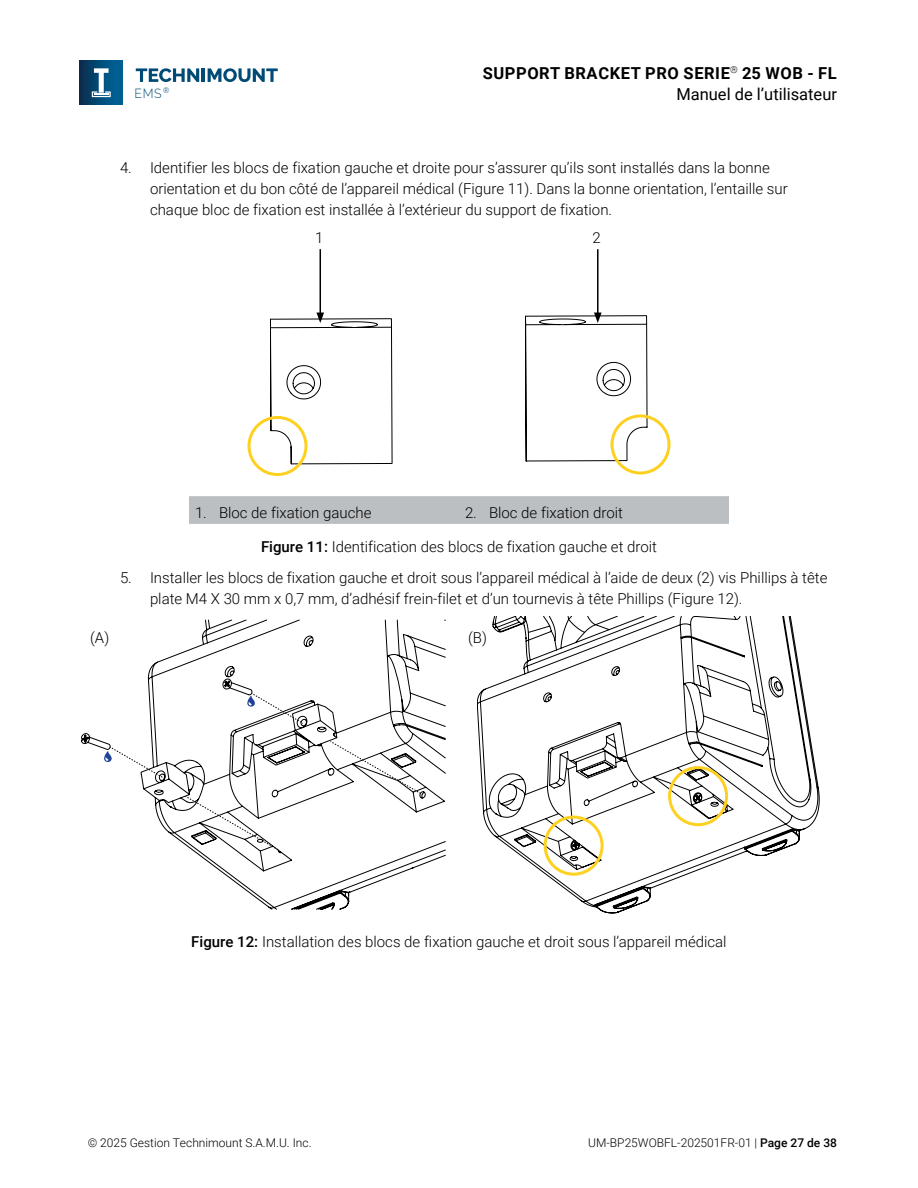
<style>
.page{position:relative;width:918px;height:1188px;background:#fff}
.page>*{position:absolute;margin:0;border:0;box-sizing:border-box;transform-origin:0 0}
.t1{font:700 16.5px/21px "Roboto";letter-spacing:.035em;color:#000;text-align:right}
.t2{font:300 15px/21px "Roboto";color:#000}
.t3{font:300 13.2px "Raleway";color:#004b75;scale:.93 1}
.t4{font:300 12px "Roboto";color:#000}
.s1{font-weight:400}
.s2{font-weight:500}
</style>
<div class="page">
<svg style="left:136px;top:68px;width:63px;height:14px"></svg>
<hr style="left:202px;top:68px;width:3px;height:14px;background:#004b75">
<svg style="left:208px;top:68px;width:70px;height:14px"></svg>
<svg style="left:80px;top:61px;width:43px;height:43px"></svg>
<svg style="left:92px;top:68px;width:19px;height:29px"></svg>
<svg style="left:270px;top:315px;width:377px;height:149px"></svg>
<hr style="left:320px;top:249px;width:1px;height:66px;background:#000">
<svg style="left:316px;top:313px;width:8px;height:10px"></svg>
<hr style="left:597px;top:249px;width:2px;height:66px;background:#000">
<svg style="left:594px;top:313px;width:8px;height:10px"></svg>
<div style="left:248px;top:416px;width:59px;height:60px;border:3px solid #fed020;border-radius:50%"></div>
<div style="left:611px;top:414px;width:59px;height:61px;border:3px solid #fed020;border-radius:50%"></div>
<div style="left:189px;top:496px;width:540px;height:28px;background:#bbbfc2"></div>
<svg style="left:477px;top:616px;width:342px;height:297px"></svg>
<svg style="left:141px;top:620px;width:305px;height:289px"></svg>
<svg style="left:331px;top:741px;width:92px;height:54px"></svg>
<svg style="left:186px;top:796px;width:92px;height:54px"></svg>
<svg style="left:81px;top:679px;width:222px;height:100px"></svg>
<div style="left:544px;top:816px;width:60px;height:60px;border:3px solid #fed020;border-radius:50%"></div>
<div style="left:668px;top:766px;width:60px;height:60px;border:3px solid #fed020;border-radius:50%"></div>
<p class="t3" style="left:135px;top:85px;width:39px">EMS <sup>®</sup></p>
<p class="t1" style="left:483px;top:62px;width:356px">SUPPORT BRACKET PRO SERIE<sup>®</sup> 25 WOB - FL<br><span class="s1">Manuel de l’utilisateur</span></p>
<p class="t2" style="left:150px;top:157px;width:639px;text-indent:-30px">4. Identifier les blocs de fixation gauche et droite pour s’assurer qu’ils sont installés dans la bonne orientation et du bon côté de l’appareil médical (Figure 11). Dans la bonne orientation, l’entaille sur chaque bloc de fixation est installée à l’extérieur du support de fixation.</p>
<p class="t2" style="left:315px;top:226px;width:10px">1</p>
<p class="t2" style="left:593px;top:226px;width:10px">2</p>
<p class="t2" style="left:195px;top:501px;width:178px">1. Bloc de fixation gauche</p>
<p class="t2" style="left:465px;top:501px;width:159px">2. Bloc de fixation droit</p>
<p class="t2" style="left:261px;top:536px;width:397px"><span class="s2">Figure 11:</span> Identification des blocs de fixation gauche et droit</p>
<p class="t2" style="left:150px;top:567px;width:679px;text-indent:-30px">5. Installer les blocs de fixation gauche et droit sous l’appareil médical à l’aide de deux (2) vis Phillips à tête plate M4 X 30 mm x 0,7 mm, d’adhésif frein-filet et d’un tournevis à tête Phillips (Figure 12).</p>
<p class="t2" style="left:90px;top:626px;width:21px">(A)</p>
<p class="t2" style="left:468px;top:626px;width:20px">(B)</p>
<p class="t2" style="left:191px;top:931px;width:537px"><span class="s2">Figure 12:</span> Installation des blocs de fixation gauche et droit sous l’appareil médical</p>
<p class="t4" style="left:88px;top:1134px;width:225px">© 2025 Gestion Technimount S.A.M.U. Inc.</p>
<p class="t4" style="left:588px;top:1134px;width:250px">UM-BP25WOBFL-202501FR-01 | <span class="s2">Page 27 de 38</span></p>
</div>
